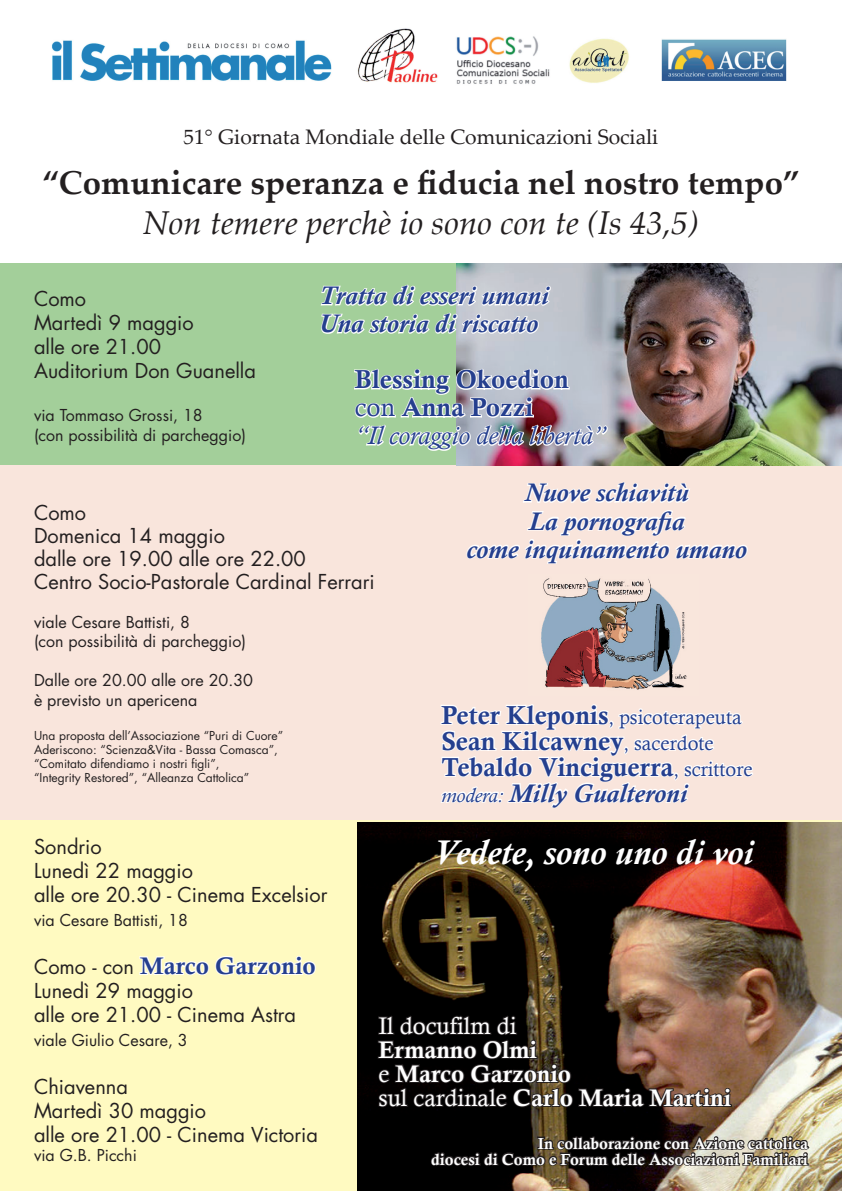
<style>
.page{position:relative;width:842px;height:1191px;background:#fff}
.page>*{position:absolute;margin:0;border:0;box-sizing:border-box;transform-origin:0 0}
.t1{font:italic 700 35px "Calisto";color:#fff}
.t2{font:700 33px "Palatino Linotype";color:#231f20}
.t3{font:italic 33px "Palatino Linotype";color:#231f20}
.t4{font:italic 700 26px/28px "Calisto";color:#253f8e}
.t5{font:26px/28px "Calis MT Bol";color:#253f8e}
.t6{font:italic 26px "Calisto";color:#253f8e}
.t7{font:24px/24px "Calis MT Bol";color:#fff}
.t8{font:24px "Calis MT Bol";color:#253f8e}
.t9{font:24px "Calisto";color:#fff}
.t10{font:21px "Palatino Linotype";color:#231f20}
.t11{font:20px/24px "Futura Std";color:#231f20}
.t12{font:20px "Calisto";color:#253f8e}
.t13{font:16px/19.2px "Futura Std";color:#231f20}
.t14{font:16px/16px "Calis MT Bol";color:#fff;text-align:right}
.t15{font:12px/14px "Futura Std";color:#231f20}
.s1{font-family:"Calisto"}
.s2{font-family:"Calis MT Bol";font-size:26px}
.s3{font-family:"Calisto";font-size:20px}
.s4{font-weight:400;font-size:20px}
.s5{font-family:"Futura Std";font-size:20px;color:#231f20}
</style>
<div class="page">
<div style="left:0;top:465px;width:842px;height:357px;background:#f9e5dc"></div>
<div style="left:0;top:820px;width:842px;height:371px;background:#fffac1"></div>
<div style="left:0;top:264px;width:842px;height:201px;background:#a3cf9a"></div>
<img style="left:52px;top:28px;width:735px;height:56px">
<svg style="left:139px;top:956px;width:177px;height:20px"></svg>
<img style="left:456px;top:264px;width:386px;height:201px">
<svg style="left:319px;top:263px;width:290px;height:199px"></svg>
<svg style="left:466px;top:482px;width:282px;height:82px"></svg>
<svg style="left:440px;top:704px;width:313px;height:104px"></svg>
<img style="left:541px;top:578px;width:146px;height:112px">
<img style="left:357px;top:822px;width:485px;height:369px">
<img style="left:377px;top:857px;width:434px;height:327px">
<p class="t10" style="left:184px;top:122px;width:476px">51° Giornata Mondiale delle Comunicazioni Sociali</p>
<h2 class="t2" style="left:42px;top:159px;width:759px">“Comunicare speranza e fiducia nel nostro tempo”</h2>
<h2 class="t3" style="left:143px;top:199px;width:557px">Non temere perchè io sono con te (Is 43,5)</h2>
<h3 class="t4" style="left:319px;top:282px;width:231px">Tratta di esseri umani<br>Una storia di riscatto</h3>
<h3 class="t5" style="left:355px;top:365px;width:215px">Blessing Okoedion <span class="s1">con</span> Anna Pozzi</h3>
<h3 class="t6" style="left:355px;top:420px;width:252px">“Il coraggio della libertà”</h3>
<h3 class="t4" style="left:466px;top:479px;width:282px;text-align:center">Nuove schiavitù<br>La pornografia<br>come inquinamento umano</h3>
<p class="t11" style="left:34px;top:287px;width:223px">Como<br>Martedì 9 maggio<br>alle ore 21.00<br>Auditorium Don Guanella</p>
<p class="t13" style="left:34px;top:406px;width:213px">via Tommaso Grossi, 18<br>(con possibilità di parcheggio)</p>
<p class="t11" style="left:34px;top:501px;width:342px;line-height:23px">Como<br>Domenica 14 maggio<br>dalle ore 19.00 alle ore 22.00<br>Centro Socio-Pastorale Cardinal Ferrari</p>
<p class="t13" style="left:34px;top:612px;width:213px">viale Cesare Battisti, 8<br>(con possibilità di parcheggio)</p>
<p class="t13" style="left:34px;top:670px;width:221px;line-height:20px">Dalle ore 20.00 alle ore 20.30 è previsto un apericena</p>
<p class="t15" style="left:34px;top:729px;width:251px">Una proposta dell’Associazione “Puri di Cuore” Aderiscono: “Scienza&amp;Vita - Bassa Comasca”, “Comitato difendiamo i nostri figli”,<br>“Integrity Restored”, “Alleanza Cattolica”</p>
<p class="t12" style="left:441px;top:705px;width:302px"><span class="s2">Peter Kleponis</span>, psicoterapeuta</p>
<h3 class="t5" style="left:441px;top:727px;width:313px;line-height:26px">Sean Kilcawney<span class="s3">, sacerdote<br></span>Tebaldo Vinciguerra<span class="s3">, scrittore</span></h3>
<h3 class="t4" style="left:441px;top:779px;width:247px"><span class="s4">modera:</span> Milly Gualteroni</h3>
<p class="t11" style="left:34px;top:834px;width:295px">Sondrio<br>Lunedì 22 maggio<br>alle ore 20.30 - Cinema Excelsior</p>
<p class="t13" style="left:34px;top:910px;width:155px">via Cesare Battisti, 18</p>
<p class="t8" style="left:34px;top:952px;width:283px"><span class="s5">Como - con</span> Marco Garzonio</p>
<p class="t11" style="left:34px;top:978px;width:264px">Lunedì 29 maggio<br>alle ore 21.00 - Cinema Astra</p>
<p class="t13" style="left:34px;top:1030px;width:155px">viale Giulio Cesare, 3</p>
<p class="t11" style="left:34px;top:1074px;width:285px">Chiavenna<br>Martedì 30 maggio<br>alle ore 21.00 - Cinema Victoria</p>
<p class="t13" style="left:34px;top:1145px;width:104px">via G.B. Picchi</p>
<h1 class="t1" style="left:433px;top:832px;width:322px">Vedete, sono uno di voi</h1>
<p class="t9" style="left:378px;top:1011px;width:140px">Il docufilm di</p>
<p class="t7" style="left:378px;top:1037px;width:354px">Ermanno Olmi<br><span class="s1">e</span> Marco Garzonio<br><span class="s1">sul cardinale</span> Carlo Maria Martini</p>
<p class="t14" style="left:431px;top:1135px;width:378px">In collaborazione con Azione cattolica<br>diocesi di Como e Forum delle Associazioni Familiari</p>
</div>
